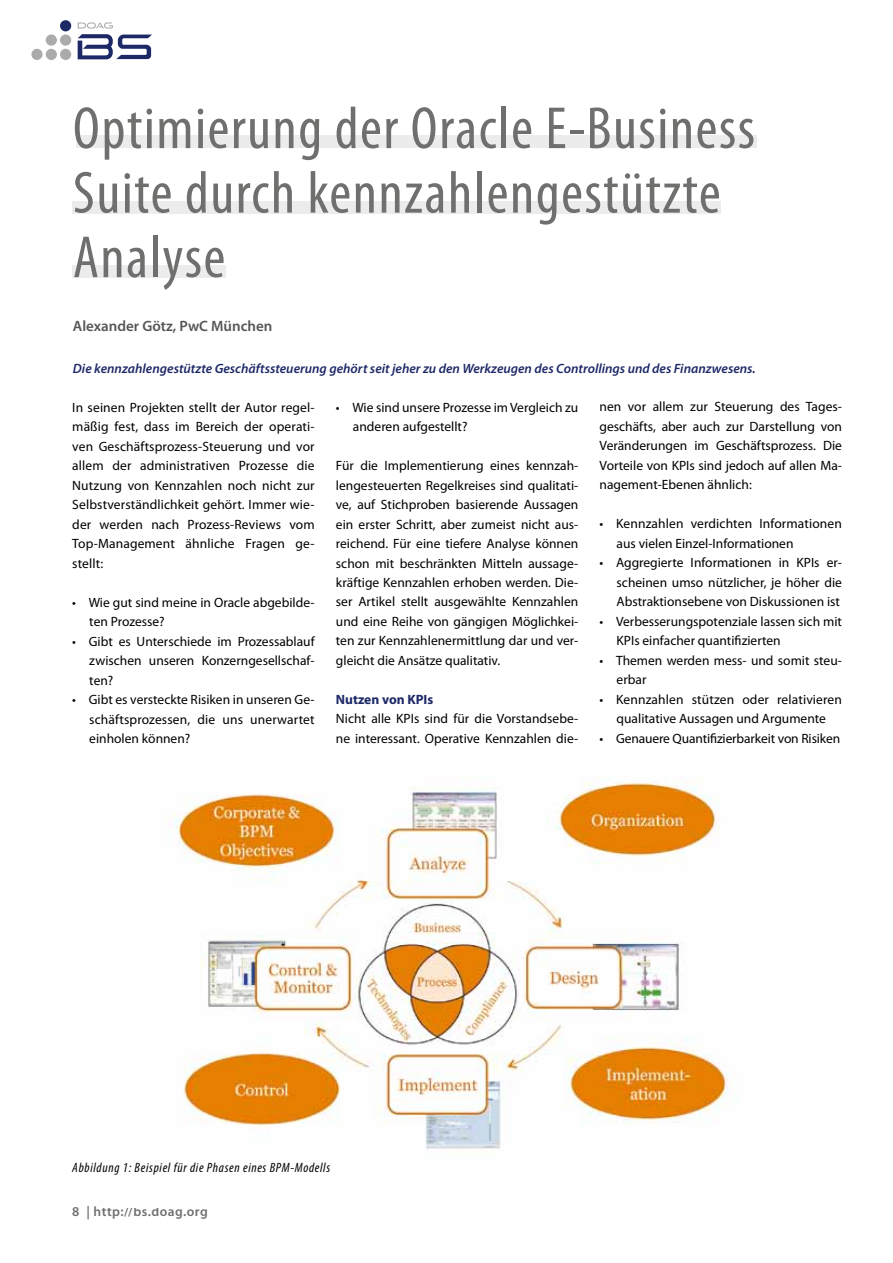
<style>
.page{position:relative;width:893px;height:1263px;background:#fff}
.page>*{position:absolute;margin:0;border:0;box-sizing:border-box;transform-origin:0 0}
.t1{font:condensed 60px/64.5px "Myriad Pro";letter-spacing:.025em;color:#6f6f6e}
.t2{font:600 15px "Myriad Pro";color:#565656}
.t3{font:13.5px/19.5px "Myriad Pro";color:#000;text-align:justify}
.t4{font:italic 600 13.5px "Myriad Pro";color:#1d2867}
.t5{font:italic condensed 13.5px "Myriad Pro";letter-spacing:.05em;color:#000}
.t6{font:600 13.5px "Myriad Pro";letter-spacing:.03em;color:#6f6f6e}
.t7{font:700 13.5px "Myriad Pro";color:#1d2867}
</style>
<div class="page">
<div style="left:60px;top:49px;width:11px;height:11px;background:#ababac;border-radius:50%"></div>
<div style="left:60px;top:20px;width:11px;height:11px;background:#1d2867;border-radius:50%"></div>
<div style="left:46px;top:34px;width:11px;height:12px;background:#ababac;border-radius:50%"></div>
<div style="left:60px;top:34px;width:11px;height:12px;background:#ababac;border-radius:50%"></div>
<div style="left:31px;top:49px;width:12px;height:11px;background:#ababac;border-radius:50%"></div>
<div style="left:46px;top:49px;width:11px;height:11px;background:#ababac;border-radius:50%"></div>
<svg style="left:78px;top:22px;width:74px;height:37px"></svg>
<img style="left:173px;top:777px;width:564px;height:372px">
<div style="left:77px;top:135px;width:680px;height:13px;background:#ececed"></div>
<div style="left:72px;top:201px;width:649px;height:13px;background:#ececed"></div>
<div style="left:72px;top:265px;width:153px;height:12px;background:#ececed"></div>
<h1 class="t1" style="left:73px;top:95px;width:684px">Optimierung der Oracle E-Business<br>Suite durch kennzahlengestützte<br>Analyse</h1>
<p class="t2" style="left:73px;top:316px;width:201px">Alexander Götz, PwC München</p>
<p class="t4" style="left:73px;top:359px;width:684px">Die kennzahlengestützte Geschäftssteuerung gehört seit jeher zu den Werkzeugen des Controllings und des Finanzwesens.</p>
<p class="t3" style="left:72px;top:397px;width:244px">In seinen Projekten stellt der Autor regel&shy;mäßig fest, dass im Bereich der operati&shy;ven Geschäftsprozess-Steuerung und vor allem der administrativen Prozesse die Nutzung von Kennzahlen noch nicht zur Selbstverständlichkeit gehört. Immer wie&shy;der werden nach Prozess-Reviews vom Top-Management ähnliche Fragen ge&shy;stellt:</p>
<p class="t3" style="left:89px;top:592px;width:227px;text-indent:-17px">• Wie gut sind meine in Oracle abgebilde&shy;ten Prozesse?</p>
<p class="t3" style="left:89px;top:631px;width:227px;text-indent:-17px">• Gibt es Unterschiede im Prozessablauf zwischen unseren Konzerngesellschaf&shy;ten?</p>
<p class="t3" style="left:89px;top:689px;width:227px;text-indent:-17px">• Gibt es versteckte Risiken in unseren Ge&shy;schäftsprozessen, die uns unerwartet einholen können?</p>
<p class="t3" style="left:353px;top:397px;width:227px;text-indent:-17px">• Wie sind unsere Prozesse im Vergleich zu anderen aufgestellt?</p>
<p class="t3" style="left:336px;top:455px;width:244px">Für die Implementierung eines kennzah&shy;lengesteuerten Regelkreises sind qualitati&shy;ve, auf Stichproben basierende Aussagen ein erster Schritt, aber zumeist nicht aus&shy;reichend. Für eine tiefere Analyse können schon mit beschränkten Mitteln aussage&shy;kräftige Kennzahlen erhoben werden. Die&shy;ser Artikel stellt ausgewählte Kennzahlen und eine Reihe von gängigen Möglichkei&shy;ten zur Kennzahlenermittlung dar und ver&shy;gleicht die Ansätze qualitativ.</p>
<p class="t7" style="left:336px;top:691px;width:99px">Nutzen von KPIs</p>
<p class="t3" style="left:336px;top:709px;width:244px">Nicht alle KPIs sind für die Vorstandsebe&shy;ne interessant. Operative Kennzahlen die-</p>
<p class="t3" style="left:600px;top:397px;width:244px">nen vor allem zur Steuerung des Tages&shy;geschäfts, aber auch zur Darstellung von Veränderungen im Geschäftsprozess. Die Vorteile von KPIs sind jedoch auf allen Ma&shy;nagement-Ebenen ähnlich:</p>
<p class="t3" style="left:617px;top:514px;width:227px;text-indent:-17px">• Kennzahlen verdichten Informationen aus vielen Einzel-Informationen</p>
<p class="t3" style="left:617px;top:553px;width:227px;text-indent:-17px">• Aggregierte Informationen in KPIs er&shy;scheinen umso nützlicher, je höher die Abstraktionsebene von Diskussionen ist</p>
<p class="t3" style="left:617px;top:611px;width:227px;text-indent:-17px">• Verbesserungspotenziale lassen sich mit<br>KPIs einfacher quantifizierten</p>
<p class="t3" style="left:617px;top:650px;width:227px;text-indent:-17px">• Themen werden mess- und somit steu&shy;erbar</p>
<p class="t3" style="left:600px;top:689px;width:244px;text-align:center">• Kennzahlen stützen oder relativieren qualitative Aussagen und Argumente</p>
<p class="t3" style="left:600px;top:728px;width:242px">• Genauere Quantifizierbarkeit von Risiken</p>
<p class="t5" style="left:72px;top:1159px;width:259px">Abbildung 1: Beispiel für die Phasen eines BPM-Modells</p>
<p class="t6" style="left:72px;top:1203px;width:137px">8 | http://bs.doag.org</p>
</div>
